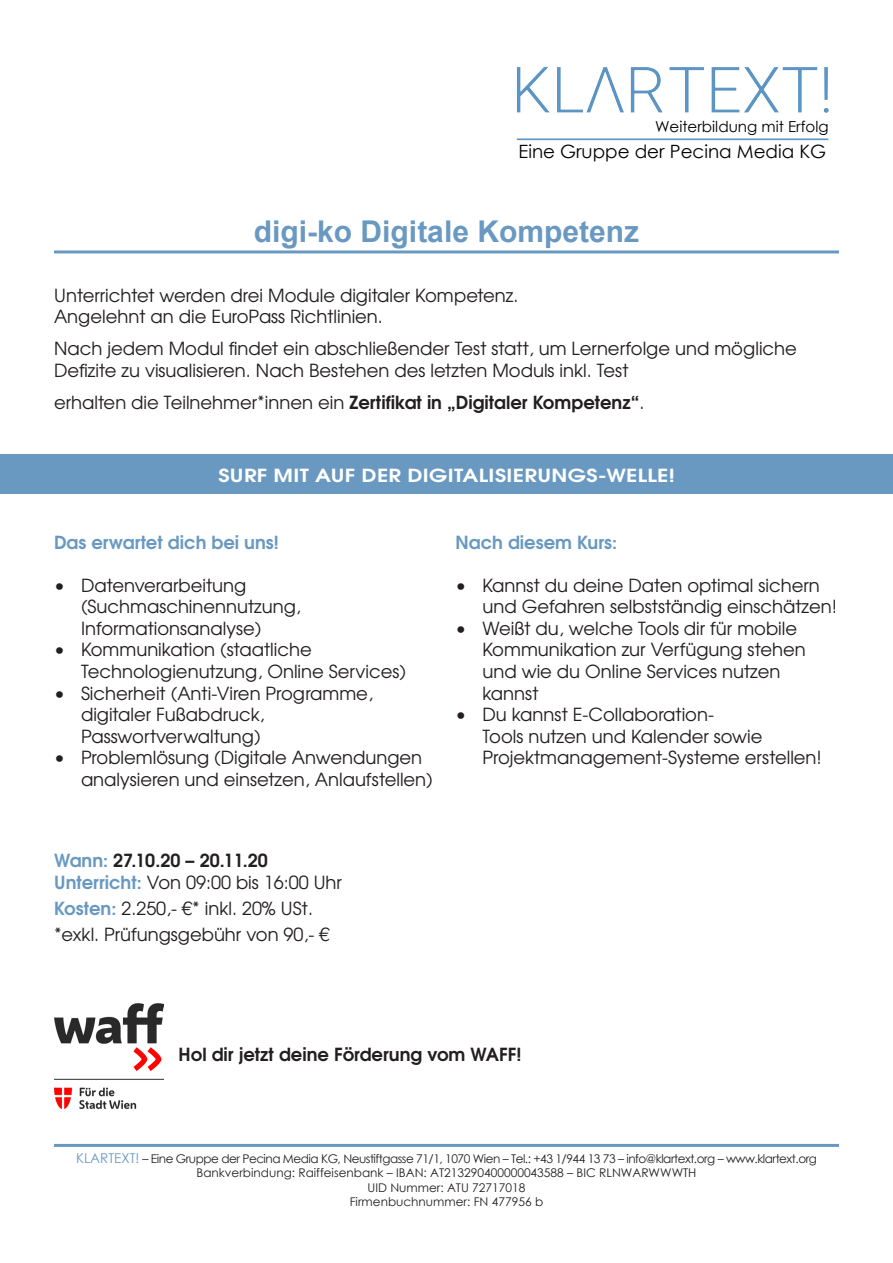
<style>
.page{position:relative;width:893px;height:1263px;background:#fff}
.page>*{position:absolute;margin:0;border:0;box-sizing:border-box;transform-origin:0 0}
.t1{font:700 30px "Arial";color:#6999c1}
.t2{font:18.3px "Century Gothic";color:#000}
.t3{font:18px/21.6px "Te X Gyre Adventor";color:#231f20}
.t4{font:700 18px "Te X Gyre Adventor";color:#231f20}
.t5{font:700 18px "Te X Gyre Adventor";color:#6999c1}
.t6{font:700 18px "Te X Gyre Adventor";letter-spacing:.015em;color:#fff;scale:1.2 1}
.t7{font:15.15px "Century Gothic";color:#000}
.t8{font:12px "Century Gothic";color:#231f20}
.t9{font:12px "Century Gothic";letter-spacing:-.04em;color:#231f20}
.s1{font-weight:400}
.s2{color:#6999c1}
.s3{font-weight:700;color:#6999c1}
.s4{font-size:13.5px;color:#6999c1}
</style>
<div class="page">
<img style="left:516px;top:67px;width:313px;height:46px">
<hr style="left:517px;top:138px;width:311px;height:2px;background:#6099c5">
<hr style="left:54px;top:250px;width:785px;height:3px;background:#6999c1">
<hr style="left:54px;top:1144px;width:785px;height:3px;background:#6999c1">
<div style="left:0;top:455px;width:893px;height:39px;background:#6999c1"></div>
<img style="left:54px;top:1003px;width:109px;height:105px">
<p class="t7" style="left:655px;top:116px;width:175px">Weiterbildung mit Erfolg</p>
<p class="t2" style="left:518px;top:139px;width:309px">Eine Gruppe der Pecina Media KG</p>
<p class="t1" style="left:254px;top:211px;width:387px">digi-ko Digitale Kompetenz</p>
<p class="t3" style="left:54px;top:283px;width:466px">Unterrichtet werden drei Module digitaler Kompetenz.</p>
<p class="t3" style="left:54px;top:305px;width:330px">Angelehnt an die EuroPass Richtlinien.</p>
<p class="t3" style="left:54px;top:337px;width:744px">Nach jedem Modul findet ein abschließender Test statt, um Lernerfolge und mögliche<br>Defizite zu visualisieren. Nach Bestehen des letzten Moduls inkl. Test</p>
<p class="t4" style="left:54px;top:387px;width:592px"><span class="s1">erhalten die Teilnehmer*innen ein</span> Zertifikat in „Digitaler Kompetenz“<span class="s1">.</span></p>
<p class="t6" style="left:218px;top:460px;width:382px">SURF MIT AUF DER DIGITALISIERUNGS-WELLE!</p>
<p class="t5" style="left:54px;top:526px;width:226px">Das erwartet dich bei uns!</p>
<p class="t3" style="left:81px;top:573px;width:221px;text-indent:-27px">• Datenverarbeitung (Suchmaschinennutzung,<br>Informationsanalyse)</p>
<p class="t3" style="left:81px;top:638px;width:327px;text-indent:-27px">• Kommunikation (staatliche<br>Technologienutzung, Online Services)</p>
<p class="t3" style="left:81px;top:681px;width:293px;text-indent:-27px">• Sicherheit (Anti-Viren Programme, digitaler Fußabdruck,<br>Passwortverwaltung)</p>
<p class="t3" style="left:81px;top:746px;width:353px;text-indent:-27px">• Problemlösung (Digitale Anwendungen analysieren und einsetzen, Anlaufstellen)</p>
<p class="t5" style="left:455px;top:526px;width:163px">Nach diesem Kurs:</p>
<p class="t3" style="left:482px;top:573px;width:356px;text-indent:-27px">• Kannst du deine Daten optimal sichern und Gefahren selbstständig einschätzen!</p>
<p class="t3" style="left:482px;top:616px;width:325px;text-indent:-27px">• Weißt du, welche Tools dir für mobile<br>Kommunikation zur Verfügung stehen und wie du Online Services nutzen kannst</p>
<p class="t3" style="left:482px;top:703px;width:341px;text-indent:-27px">• Du kannst E-Collaboration-<br>Tools nutzen und Kalender sowie<br>Projektmanagement-Systeme erstellen!</p>
<p class="t4" style="left:54px;top:845px;width:215px"><span class="s2">Wann:</span> 27.10.20 – 20.11.20</p>
<p class="t3" style="left:54px;top:870px;width:289px"><span class="s3">Unterricht:</span> Von 09:00 bis 16:00 Uhr</p>
<p class="t3" style="left:54px;top:896px;width:261px"><span class="s3">Kosten:</span> 2.250,- €* inkl. 20% USt.</p>
<p class="t3" style="left:54px;top:922px;width:277px">*exkl. Prüfungsgebühr von 90,- €</p>
<p class="t4" style="left:179px;top:1038px;width:344px">Hol dir jetzt deine Förderung vom WAFF!</p>
<p class="t9" style="left:76px;top:1150px;width:742px"><span class="s4">KLARTEXT!</span> – Eine Gruppe der Pecina Media KG, Neustiftgasse 71/1, 1070 Wien – Tel.: +43 1/944 13 73 – info@klartext.org – www.klartext.org</p>
<p class="t8" style="left:196px;top:1165px;width:501px">Bankverbindung: Raiffeisenbank – IBAN: AT213290400000043588 – BIC RLNWARWWWTH</p>
<p class="t8" style="left:367px;top:1179px;width:159px">UID Nummer: ATU 72717018</p>
<p class="t8" style="left:350px;top:1193px;width:195px">Firmenbuchnummer: FN 477956 b</p>
</div>
